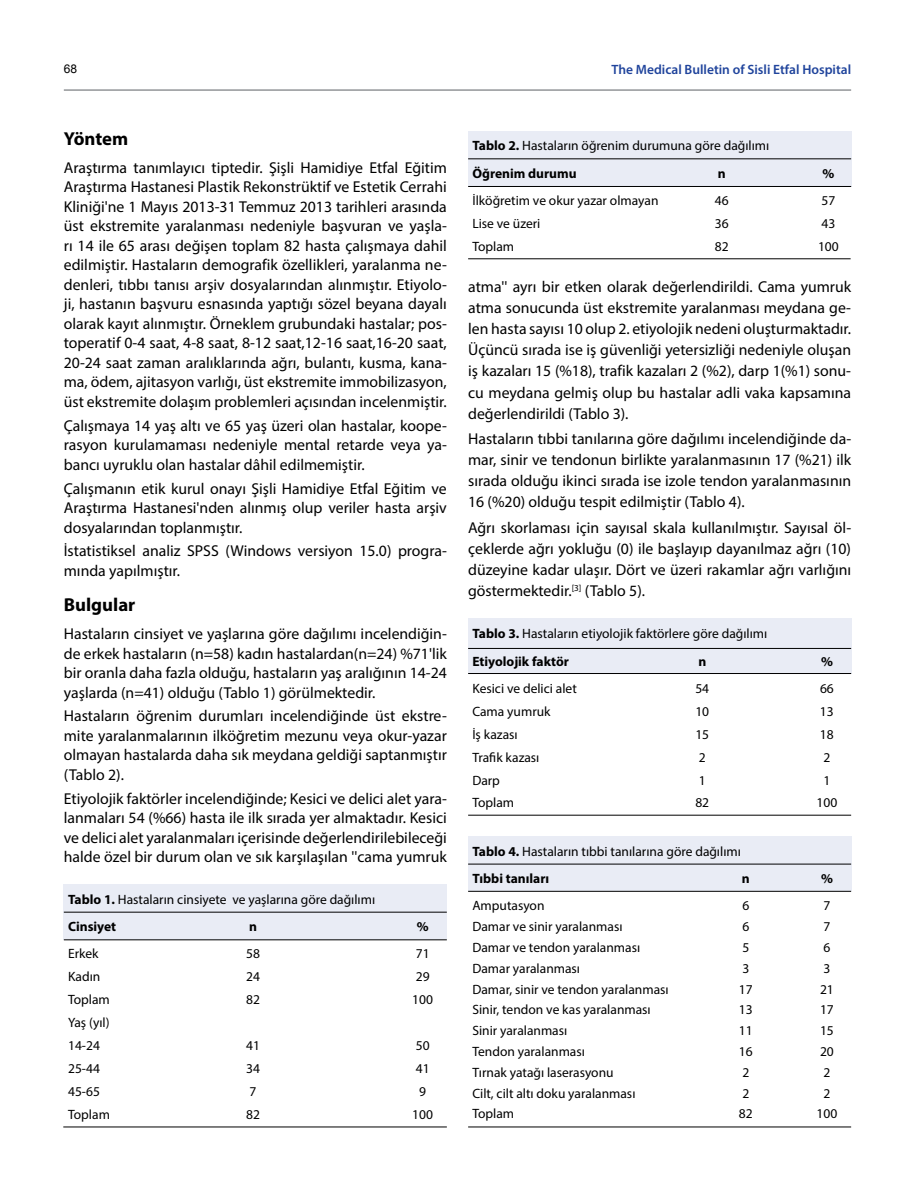
<style>
.page{position:relative;width:915px;height:1191px;background:#fff}
.page>*{position:absolute;margin:0;border:0;box-sizing:border-box;transform-origin:0 0}
.t1{font:700 18.75px "Myriad Pro";color:#000}
.t2{font:15.75px/19.5px "Myriad Pro";color:#000;text-align:justify}
.t3{font:13.5px/27.2px "Myriad Pro";color:#000}
.t4{font:600 13.5px "Myriad Pro";color:#20449c}
.t5{font:700 13.5px "Myriad Pro";color:#000}
.t6{font:12px "Arial";color:#000}
.s1{font-weight:700}
</style>
<div class="page">
<hr style="left:64px;top:89px;width:786px;height:2px;background:#939598">
<div style="left:64px;top:884px;width:382px;height:55px;background:#e9ecf5"></div>
<hr style="left:63px;top:1126px;width:383px;height:1px;background:#000">
<hr style="left:64px;top:912px;width:382px;height:1px;background:#000">
<hr style="left:64px;top:939px;width:382px;height:1px;background:#000">
<div style="left:468px;top:131px;width:382px;height:55px;background:#e9ecf5"></div>
<hr style="left:468px;top:258px;width:382px;height:1px;background:#000">
<hr style="left:468px;top:159px;width:382px;height:1px;background:#000">
<hr style="left:468px;top:186px;width:382px;height:1px;background:#000">
<div style="left:468px;top:618px;width:382px;height:55px;background:#e9ecf5"></div>
<hr style="left:468px;top:815px;width:382px;height:1px;background:#000">
<hr style="left:468px;top:648px;width:382px;height:1px;background:#000">
<hr style="left:468px;top:673px;width:382px;height:1px;background:#000">
<div style="left:468px;top:836px;width:382px;height:55px;background:#e9ecf5"></div>
<hr style="left:468px;top:1126px;width:382px;height:1px;background:#000">
<hr style="left:468px;top:864px;width:382px;height:1px;background:#000">
<hr style="left:468px;top:891px;width:382px;height:1px;background:#000">
<p class="t6" style="left:64px;top:60px;width:15px">68</p>
<p class="t4" style="left:611px;top:61px;width:241px">The Medical Bulletin of Sisli Etfal Hospital</p>
<p class="t1" style="left:64px;top:126px;width:66px">Yöntem</p>
<p class="t2" style="left:64px;top:158px;width:384px">Araştırma tanımlayıcı tiptedir. Şişli Hamidiye Etfal Eğitim Araştırma Hastanesi Plastik Rekonstrüktif ve Estetik Cerrahi Kliniği'ne 1 Mayıs 2013-31 Temmuz 2013 tarihleri arasında üst ekstremite yaralanması nedeniyle başvuran ve yaşla&shy;rı 14 ile 65 arası değişen toplam 82 hasta çalışmaya dahil edilmiştir. Hastaların demografik özellikleri, yaralanma ne&shy;denleri, tıbbı tanısı arşiv dosyalarından alınmıştır. Etiyolo&shy;ji, hastanın başvuru esnasında yaptığı sözel beyana dayalı olarak kayıt alınmıştır. Örneklem grubundaki hastalar; pos&shy;toperatif 0-4 saat, 4-8 saat, 8-12 saat,12-16 saat,16-20 saat, 20-24 saat zaman aralıklarında ağrı, bulantı, kusma, kana&shy;ma, ödem, ajitasyon varlığı, üst ekstremite immobilizasyon, üst ekstremite dolaşım problemleri açısından incelenmiştir.</p>
<p class="t2" style="left:64px;top:415px;width:384px">Çalışmaya 14 yaş altı ve 65 yaş üzeri olan hastalar, koope&shy;rasyon kurulamaması nedeniyle mental retarde veya ya&shy;bancı uyruklu olan hastalar dâhil edilmemiştir.</p>
<p class="t2" style="left:64px;top:478px;width:384px">Çalışmanın etik kurul onayı Şişli Hamidiye Etfal Eğitim ve Araştırma Hastanesi'nden alınmış olup veriler hasta arşiv dosyalarından toplanmıştır.</p>
<p class="t2" style="left:64px;top:541px;width:384px">İstatistiksel analiz SPSS (Windows versiyon 15.0) progra&shy;mında yapılmıştır.</p>
<p class="t1" style="left:64px;top:592px;width:73px">Bulgular</p>
<p class="t2" style="left:64px;top:624px;width:384px">Hastaların cinsiyet ve yaşlarına göre dağılımı incelendiğin&shy;de erkek hastaların (n=58) kadın hastalardan(n=24) %71'lik bir oranla daha fazla olduğu, hastaların yaş aralığının 14-24 yaşlarda (n=41) olduğu (Tablo 1) görülmektedir.</p>
<p class="t2" style="left:64px;top:706px;width:384px">Hastaların öğrenim durumları incelendiğinde üst ekstre&shy;mite yaralanmalarının ilköğretim mezunu veya okur-yazar olmayan hastalarda daha sık meydana geldiği saptanmıştır (Tablo 2).</p>
<p class="t2" style="left:64px;top:788px;width:384px">Etiyolojik faktörler incelendiğinde; Kesici ve delici alet yara&shy;lanmaları 54 (%66) hasta ile ilk sırada yer almaktadır. Kesici ve delici alet yaralanmaları içerisinde değerlendirilebileceği halde özel bir durum olan ve sık karşılaşılan ''cama yumruk</p>
<p class="t3" style="left:68px;top:885px;width:308px"><span class="s1">Tablo 1.</span> Hastaların cinsiyete ve yaşlarına göre dağılımı<br><span class="s1">Cinsiyet</span></p>
<p class="t5" style="left:249px;top:917px;width:9px">n</p>
<p class="t5" style="left:416px;top:917px;width:13px">%</p>
<p class="t3" style="left:68px;top:939px;width:32px">Erkek</p>
<p class="t3" style="left:246px;top:939px;width:15px">58</p>
<p class="t3" style="left:415px;top:939px;width:15px">71</p>
<p class="t3" style="left:68px;top:962px;width:34px">Kadın</p>
<p class="t3" style="left:246px;top:962px;width:15px">24</p>
<p class="t3" style="left:415px;top:962px;width:15px">29</p>
<p class="t3" style="left:68px;top:985px;width:43px">Toplam</p>
<p class="t3" style="left:246px;top:985px;width:15px">82</p>
<p class="t3" style="left:412px;top:985px;width:22px">100</p>
<p class="t3" style="left:68px;top:1010px;width:43px;line-height:23px">Yaş (yıl)<br>14-24</p>
<p class="t3" style="left:246px;top:1031px;width:15px">41</p>
<p class="t3" style="left:415px;top:1031px;width:15px">50</p>
<p class="t3" style="left:68px;top:1054px;width:33px">25-44</p>
<p class="t3" style="left:246px;top:1054px;width:15px">34</p>
<p class="t3" style="left:415px;top:1054px;width:15px">41</p>
<p class="t3" style="left:68px;top:1077px;width:33px">45-65</p>
<p class="t3" style="left:249px;top:1077px;width:8px">7</p>
<p class="t3" style="left:419px;top:1077px;width:8px">9</p>
<p class="t3" style="left:68px;top:1100px;width:43px">Toplam</p>
<p class="t3" style="left:246px;top:1100px;width:15px">82</p>
<p class="t3" style="left:412px;top:1100px;width:22px">100</p>
<p class="t3" style="left:472px;top:132px;width:298px"><span class="s1">Tablo 2.</span> Hastaların öğrenim durumuna göre dağılımı<br><span class="s1">Öğrenim durumu</span></p>
<p class="t5" style="left:717px;top:164px;width:9px">n</p>
<p class="t5" style="left:822px;top:164px;width:13px">%</p>
<p class="t3" style="left:472px;top:186px;width:187px">İlköğretim ve okur yazar olmayan</p>
<p class="t3" style="left:714px;top:186px;width:15px">46</p>
<p class="t3" style="left:821px;top:186px;width:15px">57</p>
<p class="t3" style="left:472px;top:209px;width:69px">Lise ve üzeri</p>
<p class="t3" style="left:714px;top:209px;width:15px">36</p>
<p class="t3" style="left:821px;top:209px;width:15px">43</p>
<p class="t3" style="left:472px;top:232px;width:43px">Toplam</p>
<p class="t3" style="left:714px;top:232px;width:15px">82</p>
<p class="t3" style="left:817px;top:232px;width:22px">100</p>
<p class="t2" style="left:468px;top:276px;width:384px;line-height:21.1px">atma'' ayrı bir etken olarak değerlendirildi. Cama yumruk atma sonucunda üst ekstremite yaralanması meydana ge&shy;len hasta sayısı 10 olup 2. etiyolojik nedeni oluşturmaktadır.<br>Üçüncü sırada ise iş güvenliği yetersizliği nedeniyle oluşan iş kazaları 15 (%18), trafik kazaları 2 (%2), darp 1(%1) sonu&shy;cu meydana gelmiş olup bu hastalar adli vaka kapsamına değerlendirildi (Tablo 3).</p>
<p class="t2" style="left:468px;top:428px;width:384px;line-height:21.1px">Hastaların tıbbi tanılarına göre dağılımı incelendiğinde da&shy;mar, sinir ve tendonun birlikte yaralanmasının 17 (%21) ilk sırada olduğu ikinci sırada ise izole tendon yaralanmasının 16 (%20) olduğu tespit edilmiştir (Tablo 4).</p>
<p class="t2" style="left:468px;top:516px;width:384px;line-height:21.1px">Ağrı skorlaması için sayısal skala kullanılmıştır. Sayısal öl&shy;çeklerde ağrı yokluğu (0) ile başlayıp dayanılmaz ağrı (10) düzeyine kadar ulaşır. Dört ve üzeri rakamlar ağrı varlığını göstermektedir.<sup>[3]</sup> (Tablo 5).</p>
<p class="t3" style="left:472px;top:620px;width:296px"><span class="s1">Tablo 3.</span> Hastaların etiyolojik faktörlere göre dağılımı<br><span class="s1">Etiyolojik faktör</span></p>
<p class="t5" style="left:698px;top:652px;width:9px">n</p>
<p class="t5" style="left:820px;top:652px;width:13px">%</p>
<p class="t3" style="left:472px;top:674px;width:106px">Kesici ve delici alet</p>
<p class="t3" style="left:695px;top:674px;width:15px">54</p>
<p class="t3" style="left:819px;top:674px;width:15px">66</p>
<p class="t3" style="left:472px;top:697px;width:80px">Cama yumruk</p>
<p class="t3" style="left:695px;top:697px;width:15px">10</p>
<p class="t3" style="left:819px;top:697px;width:15px">13</p>
<p class="t3" style="left:472px;top:720px;width:47px">İş kazası</p>
<p class="t3" style="left:695px;top:720px;width:15px">15</p>
<p class="t3" style="left:819px;top:720px;width:15px">18</p>
<p class="t3" style="left:472px;top:743px;width:69px">Trafik kazası</p>
<p class="t3" style="left:698px;top:743px;width:8px">2</p>
<p class="t3" style="left:823px;top:743px;width:8px">2</p>
<p class="t3" style="left:472px;top:766px;width:29px">Darp</p>
<p class="t3" style="left:698px;top:766px;width:8px">1</p>
<p class="t3" style="left:823px;top:766px;width:8px">1</p>
<p class="t3" style="left:472px;top:789px;width:43px">Toplam</p>
<p class="t3" style="left:695px;top:789px;width:15px">82</p>
<p class="t3" style="left:816px;top:789px;width:22px">100</p>
<p class="t3" style="left:472px;top:837px;width:270px"><span class="s1">Tablo 4.</span> Hastaların tıbbi tanılarına göre dağılımı<br><span class="s1">Tıbbi tanıları</span></p>
<p class="t5" style="left:741px;top:869px;width:9px">n</p>
<p class="t5" style="left:820px;top:869px;width:13px">%</p>
<p class="t3" style="left:472px;top:892px;width:74px">Amputasyon</p>
<p class="t3" style="left:742px;top:892px;width:8px">6</p>
<p class="t3" style="left:823px;top:892px;width:8px">7</p>
<p class="t3" style="left:472px;top:912px;width:152px">Damar ve sinir yaralanması</p>
<p class="t3" style="left:742px;top:912px;width:8px">6</p>
<p class="t3" style="left:823px;top:912px;width:8px">7</p>
<p class="t3" style="left:472px;top:933px;width:169px">Damar ve tendon yaralanması</p>
<p class="t3" style="left:742px;top:933px;width:8px">5</p>
<p class="t3" style="left:823px;top:933px;width:8px">6</p>
<p class="t3" style="left:472px;top:954px;width:109px">Damar yaralanması</p>
<p class="t3" style="left:742px;top:954px;width:8px">3</p>
<p class="t3" style="left:823px;top:954px;width:8px">3</p>
<p class="t3" style="left:472px;top:975px;width:198px">Damar, sinir ve tendon yaralanması</p>
<p class="t3" style="left:738px;top:975px;width:15px">17</p>
<p class="t3" style="left:819px;top:975px;width:15px">21</p>
<p class="t3" style="left:472px;top:996px;width:180px">Sinir, tendon ve kas yaralanması</p>
<p class="t3" style="left:738px;top:996px;width:15px">13</p>
<p class="t3" style="left:819px;top:996px;width:15px">17</p>
<p class="t3" style="left:472px;top:1016px;width:96px">Sinir yaralanması</p>
<p class="t3" style="left:738px;top:1016px;width:15px">11</p>
<p class="t3" style="left:819px;top:1016px;width:15px">15</p>
<p class="t3" style="left:472px;top:1037px;width:114px">Tendon yaralanması</p>
<p class="t3" style="left:738px;top:1037px;width:15px">16</p>
<p class="t3" style="left:819px;top:1037px;width:15px">20</p>
<p class="t3" style="left:472px;top:1058px;width:143px">Tırnak yatağı laserasyonu</p>
<p class="t3" style="left:742px;top:1058px;width:8px">2</p>
<p class="t3" style="left:823px;top:1058px;width:8px">2</p>
<p class="t3" style="left:472px;top:1079px;width:164px">Cilt, cilt altı doku yaralanması</p>
<p class="t3" style="left:742px;top:1079px;width:8px">2</p>
<p class="t3" style="left:823px;top:1079px;width:8px">2</p>
<p class="t3" style="left:472px;top:1100px;width:43px">Toplam</p>
<p class="t3" style="left:738px;top:1100px;width:15px">82</p>
<p class="t3" style="left:816px;top:1100px;width:22px">100</p>
</div>
